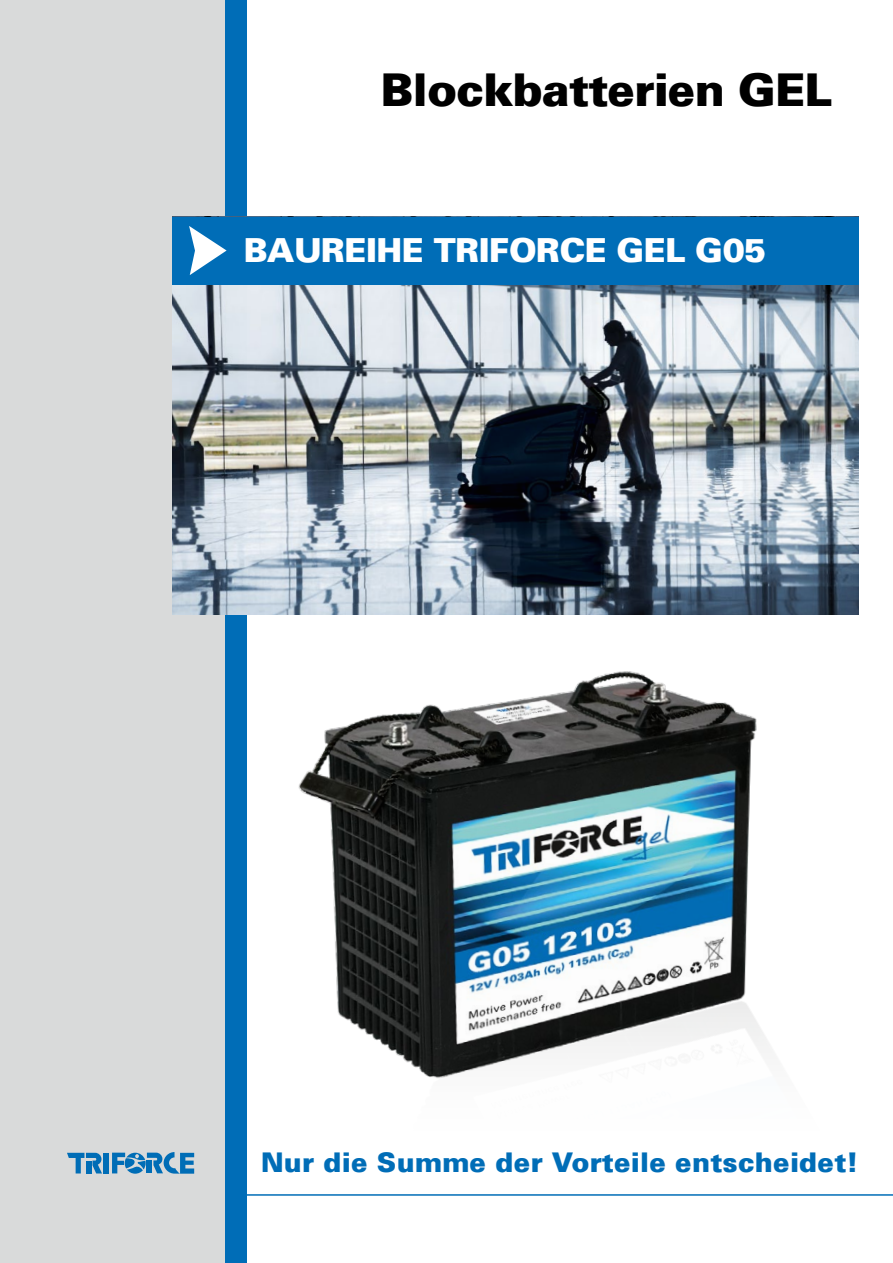
<style>
.page{position:relative;width:893px;height:1263px;background:#fff}
.page>*{position:absolute;margin:0;border:0;box-sizing:border-box;transform-origin:0 0}
.t1{font:900 45px "Univers";letter-spacing:-.015em;color:#000}
.t2{font:900 33px "Univers";letter-spacing:-.015em;color:#fff}
.t3{font:900 27px "Univers";letter-spacing:.01em;color:#006db7}
</style>
<div class="page">
<hr style="left:0;top:1194px;width:893px;height:2px;background:#006db7">
<div style="left:0;top:0;width:225px;height:1263px;background:#d9dada"></div>
<div style="left:225px;top:0;width:22px;height:1263px;background:#006db7"></div>
<img style="left:172px;top:284px;width:686px;height:330px">
<div style="left:172px;top:217px;width:686px;height:67px;background:#006db7"></div>
<svg style="left:189px;top:226px;width:38px;height:49px"></svg>
<img style="left:262px;top:1194px;width:587px;height:2px">
<img style="left:295px;top:614px;width:501px;height:464px">
<div style="left:103px;top:1153px;width:5px;height:20px;background:#006db6"></div>
<svg style="left:67px;top:1153px;width:35px;height:20px"></svg>
<svg style="left:112px;top:1152px;width:82px;height:22px"></svg>
<h1 class="t1" style="left:381px;top:60px;width:453px">Blockbatterien GEL</h1>
<p class="t2" style="left:244px;top:229px;width:524px">BAUREIHE TRIFORCE GEL G05</p>
<p class="t3" style="left:261px;top:1145px;width:599px">Nur die Summe der Vorteile entscheidet!</p>
</div>
